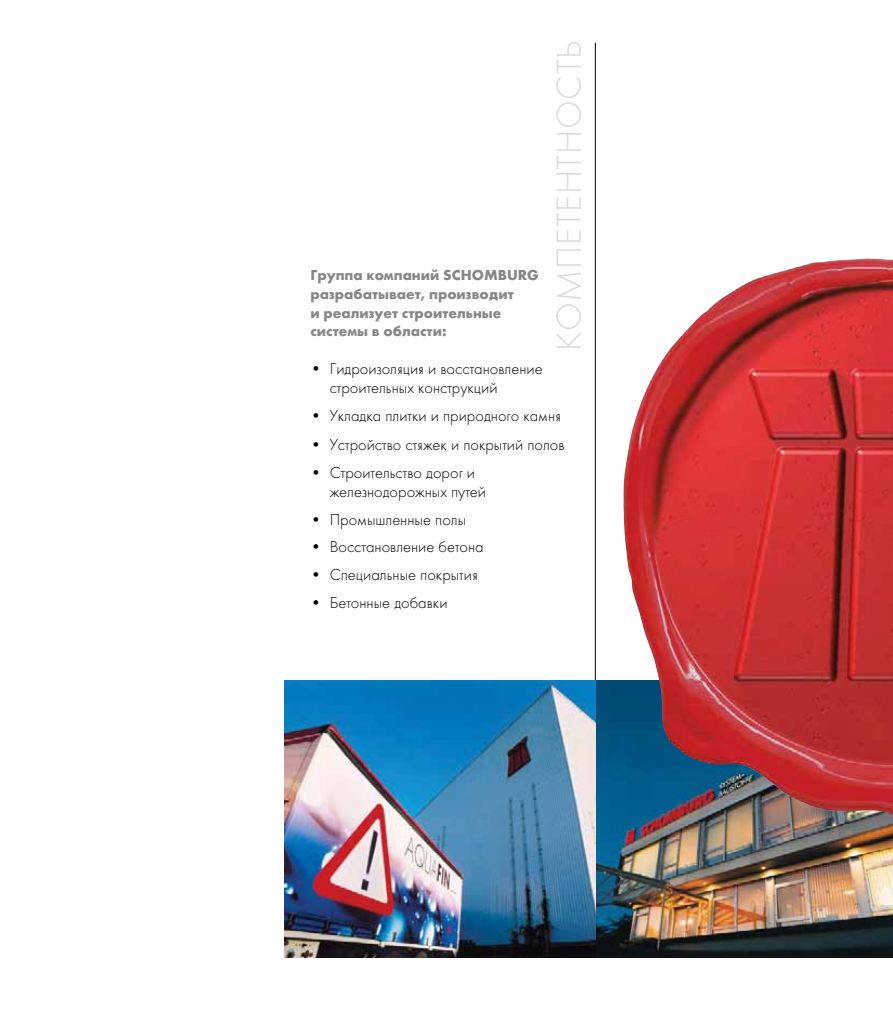
<style>
.page{position:relative;width:893px;height:1021px;background:#fff}
.page>*{position:absolute;margin:0;border:0;box-sizing:border-box;transform-origin:0 0}
.t1{font:300 36px "Futura TOT";letter-spacing:.02em;color:#dadad9}
.t2{font:300 16.5px/18.8px "Futura TOT";color:#010202}
.t3{font:700 15px/18.8px "Futura TOT";color:#878686}
</style>
<div class="page">
<hr style="left:595px;top:43px;width:1px;height:914px;background:#010202">
<img style="left:285px;top:680px;width:608px;height:277px">
<img style="left:623px;top:258px;width:270px;height:557px">
<h1 class="t1" style="left:552px;top:351px;width:313px;rotate:-90deg">КОМПЕТЕНТНОСТЬ</h1>
<p class="t3" style="left:310px;top:265px;width:230px">Группа компаний SCHOMBURG разрабатывает, производит<br>и реализует строительные системы в области:</p>
<p class="t2" style="left:330px;top:360px;width:214px;text-indent:-19px">• Гидроизоляция и восстановление строительных конструкций</p>
<p class="t2" style="left:310px;top:407px;width:252px">• Укладка плитки и природного камня</p>
<p class="t2" style="left:310px;top:435px;width:256px">• Устройство стяжек и покрытий полов</p>
<p class="t2" style="left:330px;top:464px;width:158px;text-indent:-19px">• Строительство дорог и железнодорожных путей</p>
<p class="t2" style="left:310px;top:510px;width:157px">• Промышленные полы</p>
<p class="t2" style="left:310px;top:538px;width:175px">• Восстановление бетона</p>
<p class="t2" style="left:310px;top:566px;width:169px">• Специальные покрытия</p>
<p class="t2" style="left:310px;top:594px;width:139px">• Бетонные добавки</p>
</div>
